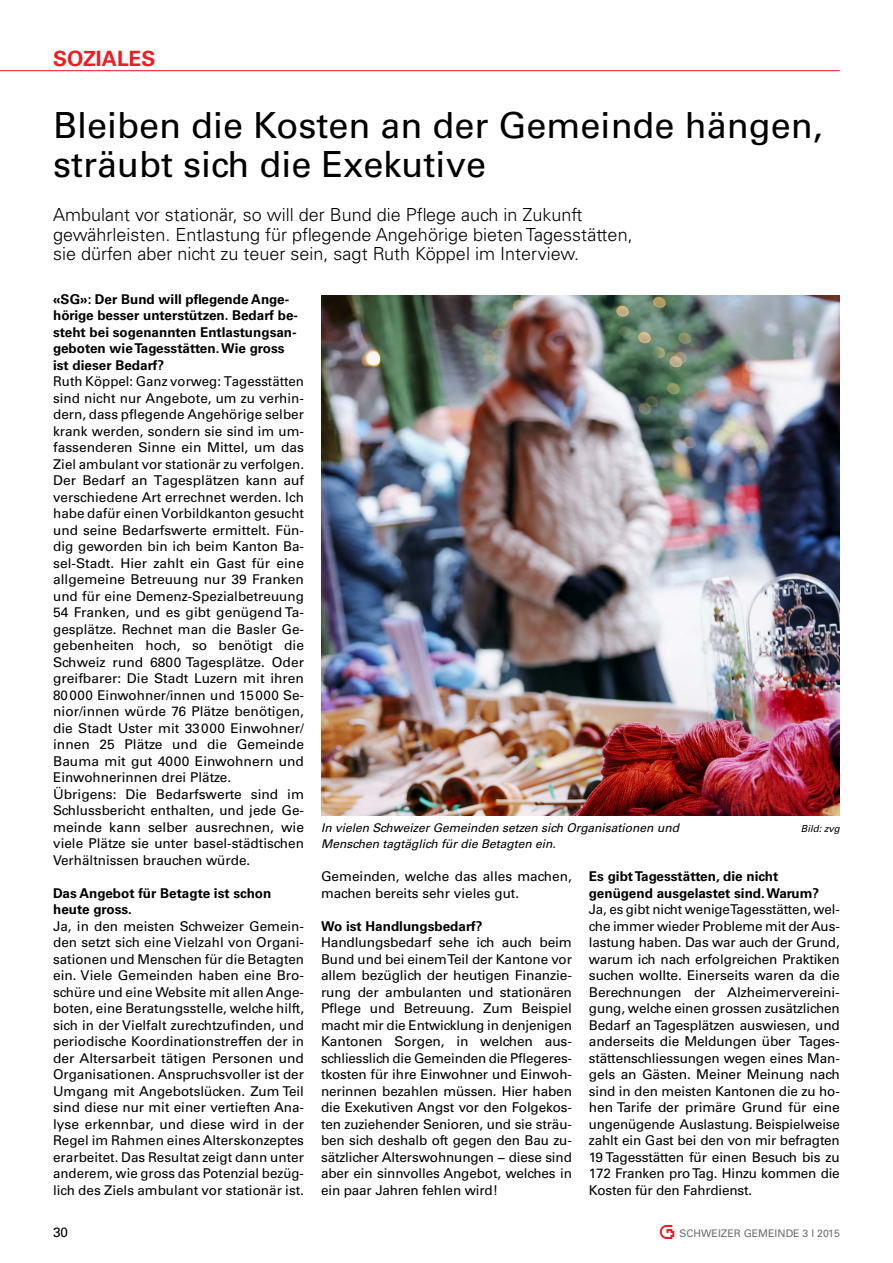
<style>
.page{position:relative;width:893px;height:1263px;background:#fff}
.page>*{position:absolute;margin:0;border:0;box-sizing:border-box;transform-origin:0 0}
.t1{font:36px/39px "Univers LT Std";color:#000}
.t2{font:700 21px "Univers LT Std";letter-spacing:-.005em;color:#ed1d24}
.t3{font:300 18px/19.5px "Univers LT Std";color:#000}
.t4{font:13.5px/16.5px "Univers LT Std";color:#000;text-align:justify}
.t5{font:700 13.5px/16.5px "Univers LT Std";color:#000}
.t6{font:italic 12px "Univers LT Std";color:#000}
.t7{font:10.5px "Univers LT Std";color:#6d6e71}
.t8{font:italic 9.75px "Univers LT Std";color:#000}
</style>
<div class="page">
<hr style="left:0;top:70px;width:840px;height:1px;background:#ed1d24">
<svg style="left:660px;top:1225px;width:14px;height:14px"></svg>
<img style="left:321px;top:295px;width:519px;height:520px">
<h2 class="t2" style="left:53px;top:46px;width:100px">Soziales</h2>
<h1 class="t1" style="left:53px;top:106px;width:771px">Bleiben die Kosten an der Gemeinde hängen, sträubt sich die Exekutive</h1>
<h3 class="t3" style="left:53px;top:205px;width:581px">Ambulant vor stationär, so will der Bund die Pflege auch in Zukunft gewährleisten. Entlastung für pflegende Angehörige bieten Tagesstätten, sie dürfen aber nicht zu teuer sein, sagt Ruth Köppel im Interview.</h3>
<p class="t5" style="left:53px;top:291px;width:246px">«SG»: Der Bund will pflegende Ange&shy;hörige besser unterstützen. Bedarf be&shy;steht bei sogenannten Entlastungsan&shy;geboten wie Tagesstätten. Wie gross ist dieser Bedarf?</p>
<p class="t4" style="left:53px;top:373px;width:252px;text-align:left">Ruth Köppel: Ganz vorweg: Tagesstätten sind nicht nur Angebote, um zu verhin&shy;dern, dass pflegende Angehörige selber krank werden, sondern sie sind im um&shy;fassenderen Sinne ein Mittel, um das Ziel ambulant vor stationär zu verfolgen.<br>Der Bedarf an Tagesplätzen kann auf verschiedene Art errechnet werden. Ich habe dafür einen Vorbildkanton gesucht und seine Bedarfswerte ermittelt. Fün&shy;dig geworden bin ich beim Kanton Ba&shy;sel-Stadt. Hier zahlt ein Gast für eine allgemeine Betreuung nur 39 Franken und für eine Demenz-Spezialbetreuung 54 Franken, und es gibt genügend Ta&shy;gesplätze. Rechnet man die Basler Ge&shy;gebenheiten hoch, so benötigt die Schweiz rund 6800 Tagesplätze. Oder greifbarer: Die Stadt Luzern mit ihren 80000 Einwohner/innen und 15000 Se&shy;nior/innen würde 76 Plätze benötigen, die Stadt Uster mit 33000 Einwohner/ innen 25 Plätze und die Gemeinde Bauma mit gut 4000 Einwohnern und Einwohnerinnen drei Plätze.<br>Übrigens: Die Bedarfswerte sind im Schlussbericht enthalten, und jede Ge&shy;meinde kann selber ausrechnen, wie viele Plätze sie unter basel-städtischen Verhältnissen brauchen würde.</p>
<p class="t5" style="left:53px;top:885px;width:220px">Das Angebot für Betagte ist schon heute gross.</p>
<p class="t4" style="left:53px;top:918px;width:252px">Ja, in den meisten Schweizer Gemein&shy;den setzt sich eine Vielzahl von Organi&shy;sationen und Menschen für die Betagten ein. Viele Gemeinden haben eine Bro&shy;schüre und eine Website mit allen Ange&shy;boten, eine Beratungsstelle, welche hilft, sich in der Vielfalt zurechtzufinden, und periodische Koordinationstreffen der in der Altersarbeit tätigen Personen und Organisationen. Anspruchsvoller ist der Umgang mit Angebotslücken. Zum Teil sind diese nur mit einer vertieften Ana&shy;lyse erkennbar, und diese wird in der Regel im Rahmen eines Alterskonzeptes erarbeitet. Das Resultat zeigt dann unter anderem, wie gross das Potenzial bezüg&shy;lich des Ziels ambulant vor stationär ist.</p>
<p class="t6" style="left:321px;top:820px;width:359px">In vielen Schweizer Gemeinden setzen sich Organisationen und</p>
<p class="t8" style="left:801px;top:822px;width:41px">Bild: zvg</p>
<p class="t6" style="left:321px;top:837px;width:236px">Menschen tagtäglich für die Betagten ein.</p>
<p class="t4" style="left:321px;top:868px;width:252px">Gemeinden, welche das alles machen, machen bereits sehr vieles gut.</p>
<p class="t5" style="left:321px;top:918px;width:163px">Wo ist Handlungsbedarf?</p>
<p class="t4" style="left:321px;top:934px;width:252px">Handlungsbedarf sehe ich auch beim Bund und bei einem Teil der Kantone vor allem bezüglich der heutigen Finanzie&shy;rung der ambulanten und stationären Pflege und Betreuung. Zum Beispiel macht mir die Entwicklung in denjenigen Kantonen Sorgen, in welchen aus&shy;schliesslich die Gemeinden die Pflegeres&shy;tkosten für ihre Einwohner und Einwoh&shy;nerinnen bezahlen müssen. Hier haben die Exekutiven Angst vor den Folgekos&shy;ten zuziehender Senioren, und sie sträu&shy;ben sich deshalb oft gegen den Bau zu&shy;sätzlicher Alterswohnungen − diese sind aber ein sinnvolles Angebot, welches in ein paar Jahren fehlen wird!</p>
<p class="t5" style="left:589px;top:868px;width:232px">Es gibt Tagesstätten, die nicht genügend ausgelastet sind. Warum?</p>
<p class="t4" style="left:589px;top:901px;width:252px">Ja, es gibt nicht wenige Tagesstätten, wel&shy;che immer wieder Probleme mit der Aus&shy;lastung haben. Das war auch der Grund, warum ich nach erfolgreichen Praktiken suchen wollte. Einerseits waren da die Berechnungen der Alzheimervereini&shy;gung, welche einen grossen zusätzlichen Bedarf an Tagesplätzen auswiesen, und anderseits die Meldungen über Tages&shy;stättenschliessungen wegen eines Man&shy;gels an Gästen. Meiner Meinung nach sind in den meisten Kantonen die zu ho&shy;hen Tarife der primäre Grund für eine ungenügende Auslastung. Beispielweise zahlt ein Gast bei den von mir befragten 19 Tagesstätten für einen Besuch bis zu 172 Franken pro Tag. Hinzu kommen die Kosten für den Fahrdienst.</p>
<p class="t4" style="left:53px;top:1224px;width:17px">30</p>
<p class="t7" style="left:679px;top:1227px;width:162px">SCHWEIZER GEMEINDE 3 l 2015</p>
</div>
